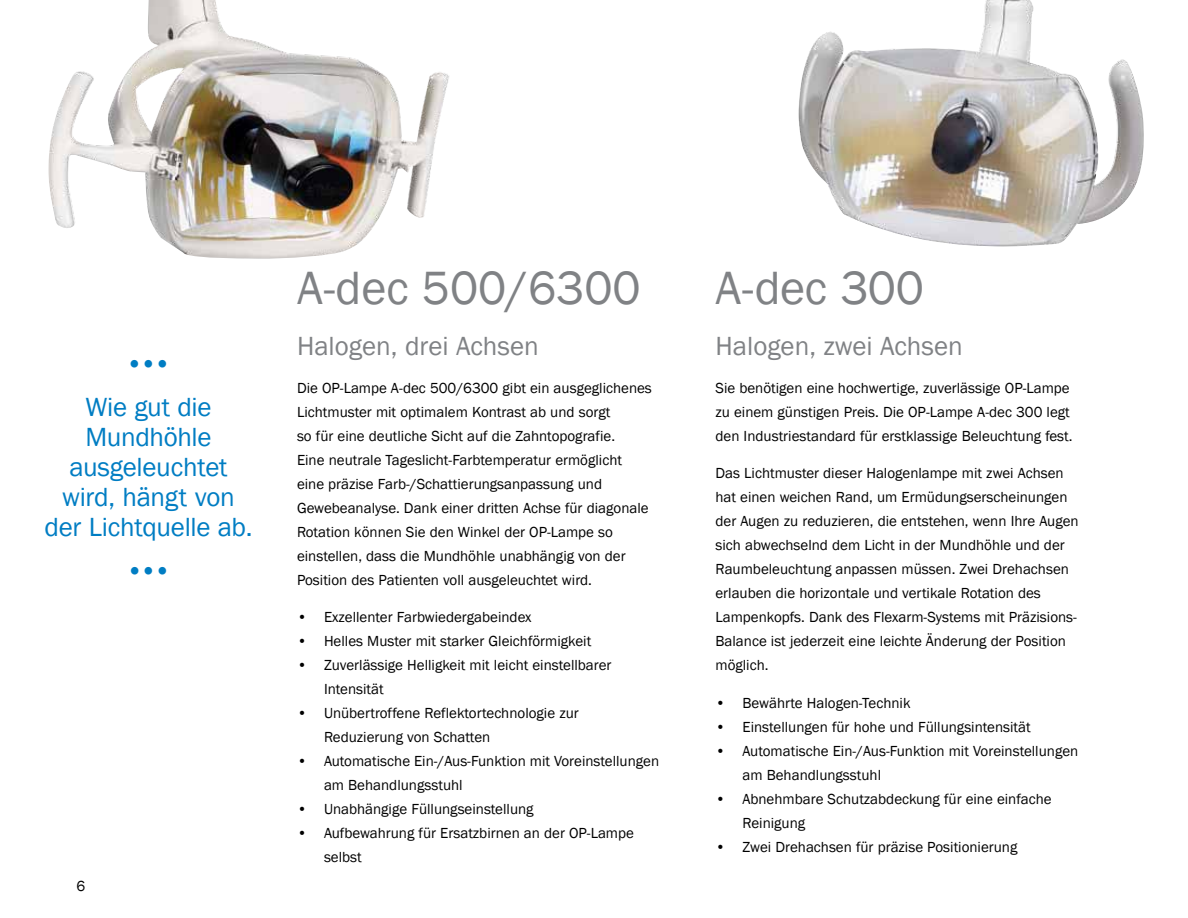
<style>
.page{position:relative;width:1188px;height:918px;background:#fff}
.page>*{position:absolute;margin:0;border:0;box-sizing:border-box;transform-origin:0 0}
.t1{font:48px "Franklin Gothic";color:#808285}
.t2{font:27px/30px "Franklin Gothic";letter-spacing:-.01em;color:#007dc3;text-align:center}
.t3{font:27px "Franklin Gothic";color:#808285}
.t4{font:15px/24px "Franklin Gothic";color:#000}
</style>
<div class="page">
<img style="left:798px;top:0;width:346px;height:247px">
<img style="left:48px;top:0;width:401px;height:259px">
<h2 class="t2" style="left:85px;top:342px;width:128px;line-height:43.5px">•••<br>Wie gut die</h2>
<h2 class="t2" style="left:45px;top:423px;width:209px">Mundhöhle ausgeleuchtet wird, hängt von der Lichtquelle ab.</h2>
<h2 class="t2" style="left:126px;top:556px;width:47px">•••</h2>
<p class="t4" style="left:77px;top:874px;width:10px">6</p>
<h1 class="t1" style="left:297px;top:258px;width:345px">A-dec 500/6300</h1>
<h2 class="t3" style="left:297px;top:329px;width:243px">Halogen, drei Achsen</h2>
<p class="t4" style="left:297px;top:376px;width:356px">Die OP-Lampe A-dec 500/6300 gibt ein ausgeglichenes Lichtmuster mit optimalem Kontrast ab und sorgt<br>so für eine deutliche Sicht auf die Zahntopografie.<br>Eine neutrale Tageslicht-Farbtemperatur ermöglicht eine präzise Farb-/Schattierungsanpassung und Gewebeanalyse. Dank einer dritten Achse für diagonale Rotation können Sie den Winkel der OP-Lampe so einstellen, dass die Mundhöhle unabhängig von der Position des Patienten voll ausgeleuchtet wird.</p>
<p class="t4" style="left:297px;top:605px;width:236px">• Exzellenter Farbwiedergabeindex</p>
<p class="t4" style="left:297px;top:629px;width:296px">• Helles Muster mit starker Gleichförmigkeit</p>
<p class="t4" style="left:324px;top:653px;width:289px;text-indent:-27px">• Zuverlässige Helligkeit mit leicht einstellbarer<br>Intensität</p>
<p class="t4" style="left:324px;top:701px;width:256px;text-indent:-27px">• Unübertroffene Reflektortechnologie zur<br>Reduzierung von Schatten</p>
<p class="t4" style="left:324px;top:749px;width:337px;text-indent:-27px">• Automatische Ein-/Aus-Funktion mit Voreinstellungen am Behandlungsstuhl</p>
<p class="t4" style="left:297px;top:797px;width:238px">• Unabhängige Füllungseinstellung</p>
<p class="t4" style="left:324px;top:821px;width:311px;text-indent:-27px">• Aufbewahrung für Ersatzbirnen an der OP-Lampe selbst</p>
<h1 class="t1" style="left:716px;top:258px;width:210px">A-dec 300</h1>
<h2 class="t3" style="left:716px;top:329px;width:249px">Halogen, zwei Achsen</h2>
<p class="t4" style="left:716px;top:376px;width:359px">Sie benötigen eine hochwertige, zuverlässige OP-Lampe zu einem günstigen Preis. Die OP-Lampe A-dec 300 legt den Industriestandard für erstklassige Beleuchtung fest.</p>
<p class="t4" style="left:716px;top:462px;width:365px">Das Lichtmuster dieser Halogenlampe mit zwei Achsen hat einen weichen Rand, um Ermüdungserscheinungen der Augen zu reduzieren, die entstehen, wenn Ihre Augen sich abwechselnd dem Licht in der Mundhöhle und der Raumbeleuchtung anpassen müssen. Zwei Drehachsen erlauben die horizontale und vertikale Rotation des Lampenkopfs. Dank des Flexarm-Systems mit Präzisions-Balance ist jederzeit eine leichte Änderung der Position möglich.</p>
<p class="t4" style="left:716px;top:691px;width:197px">• Bewährte Halogen-Technik</p>
<p class="t4" style="left:716px;top:715px;width:317px">• Einstellungen für hohe und Füllungsintensität</p>
<p class="t4" style="left:742px;top:739px;width:337px;text-indent:-27px">• Automatische Ein-/Aus-Funktion mit Voreinstellungen am Behandlungsstuhl</p>
<p class="t4" style="left:742px;top:787px;width:311px;text-indent:-27px">• Abnehmbare Schutzabdeckung für eine einfache<br>Reinigung</p>
<p class="t4" style="left:716px;top:835px;width:303px">• Zwei Drehachsen für präzise Positionierung</p>
</div>
